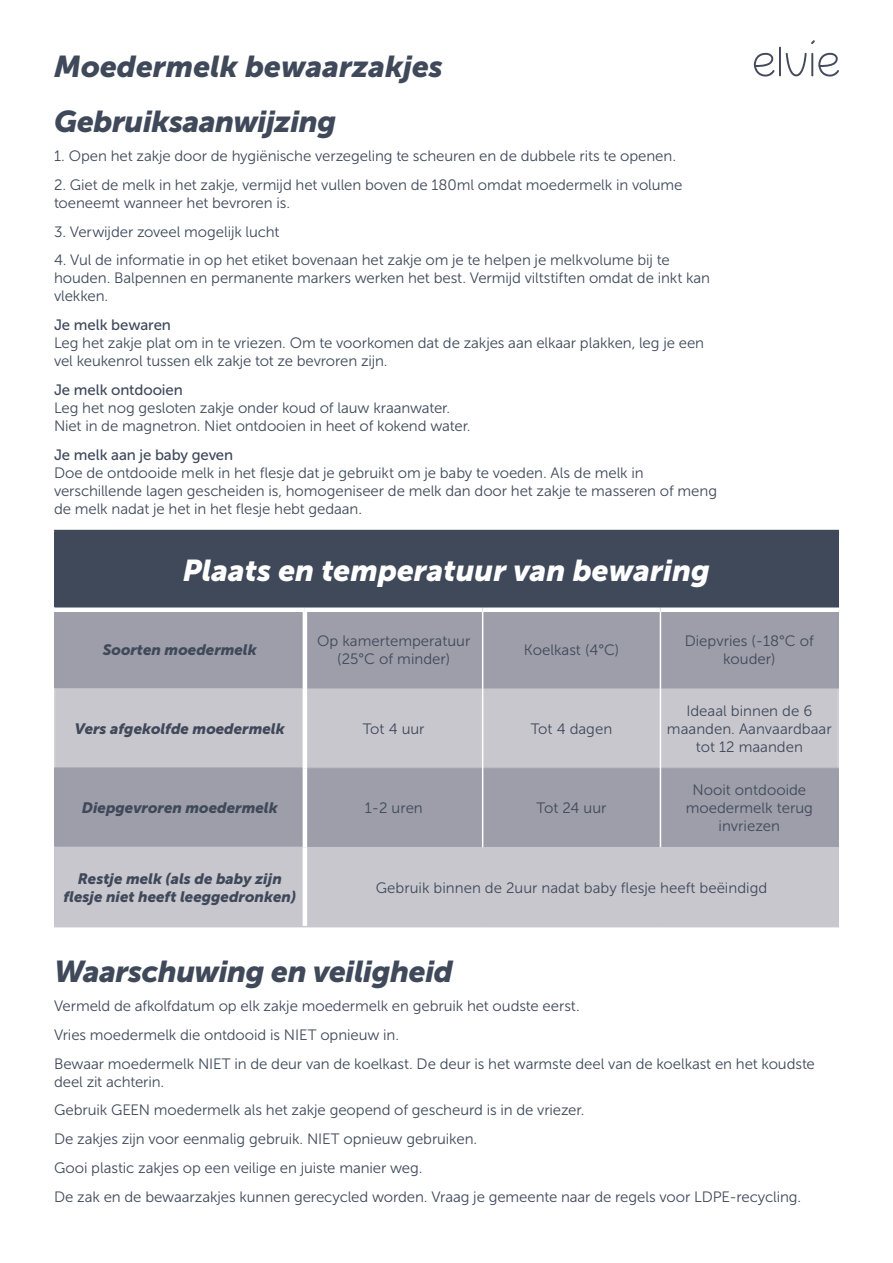
<style>
.page{position:relative;width:893px;height:1263px;background:#fff}
.page>*{position:absolute;margin:0;border:0;box-sizing:border-box;transform-origin:0 0}
.t1{font:italic 30px "Museo Sans 900";letter-spacing:-.015em;color:#3f495a}
.t2{font:italic 30px "Museo Sans 900";color:#fff}
.t3{font:15px/18px "Museo Sans 300";letter-spacing:-.005em;color:#3f495a}
.t4{font:italic 15px/18px "Museo Sans 900";color:#3f495a;text-align:center}
.s1{font-family:"Museo Sans 500"}
</style>
<div class="page">
<svg style="left:811px;top:40px;width:4px;height:4px"></svg>
<hr style="left:811px;top:53px;width:2px;height:23px;background:#424a5c">
<svg style="left:786px;top:53px;width:21px;height:23px"></svg>
<hr style="left:779px;top:47px;width:2px;height:29px;background:#424a5c">
<svg style="left:754px;top:53px;width:20px;height:24px"></svg>
<svg style="left:818px;top:53px;width:21px;height:24px"></svg>
<div style="left:55px;top:530px;width:783px;height:80px;background:#3f495a"></div>
<div style="left:56px;top:612px;width:781px;height:77px;background:#9d9ea9"></div>
<svg style="left:56px;top:690px;width:781px;height:236px;background:#bab9c1"></svg>
<hr style="left:54px;top:530px;width:251px;height:1px;background:#3f495a">
<hr style="left:54px;top:531px;width:2px;height:76px;background:#3f495a">
<hr style="left:660px;top:530px;width:179px;height:1px;background:#3f495a">
<hr style="left:837px;top:531px;width:2px;height:76px;background:#3f495a">
<hr style="left:54px;top:612px;width:2px;height:76px;background:#9d9ea9">
<hr style="left:837px;top:612px;width:2px;height:77px;background:#9d9ea9">
<hr style="left:54px;top:688px;width:249px;height:2px;background:#c9c7ce">
<hr style="left:54px;top:690px;width:2px;height:77px;background:#d1d2d4">
<hr style="left:837px;top:689px;width:2px;height:79px;background:#d1d2d4">
<hr style="left:307px;top:689px;width:175px;height:1px;background:#c9c7ce">
<hr style="left:483px;top:689px;width:177px;height:1px;background:#c9c7ce">
<hr style="left:661px;top:689px;width:178px;height:1px;background:#c9c7ce">
<hr style="left:54px;top:767px;width:249px;height:2px;background:#9d9ea9">
<hr style="left:54px;top:769px;width:2px;height:78px;background:#9d9ea9">
<hr style="left:837px;top:768px;width:2px;height:79px;background:#9d9ea9">
<hr style="left:307px;top:768px;width:175px;height:1px;background:#9d9ea9">
<hr style="left:483px;top:768px;width:177px;height:1px;background:#9d9ea9">
<hr style="left:661px;top:768px;width:178px;height:1px;background:#9d9ea9">
<hr style="left:54px;top:847px;width:249px;height:1px;background:#c9c7ce">
<hr style="left:54px;top:848px;width:2px;height:78px;background:#c9c7ce">
<hr style="left:837px;top:848px;width:2px;height:78px;background:#c9c7ce">
<hr style="left:54px;top:926px;width:251px;height:1px;background:#c9c7ce">
<hr style="left:305px;top:926px;width:178px;height:1px;background:#c9c7ce">
<hr style="left:483px;top:926px;width:177px;height:1px;background:#c9c7ce">
<hr style="left:660px;top:926px;width:179px;height:1px;background:#c9c7ce">
<hr style="left:307px;top:847px;width:176px;height:1px;background:#c9c7ce">
<hr style="left:483px;top:847px;width:177px;height:1px;background:#c9c7ce">
<hr style="left:660px;top:847px;width:179px;height:1px;background:#c9c7ce">
<hr style="left:482px;top:612px;width:1px;height:77px;background:#fff">
<hr style="left:660px;top:612px;width:1px;height:77px;background:#fff">
<hr style="left:482px;top:689px;width:1px;height:79px;background:#fff">
<hr style="left:660px;top:689px;width:1px;height:79px;background:#fff">
<hr style="left:482px;top:768px;width:1px;height:79px;background:#fff">
<hr style="left:660px;top:768px;width:1px;height:79px;background:#fff">
<hr style="left:303px;top:612px;width:4px;height:77px;background:#fff">
<hr style="left:303px;top:689px;width:4px;height:79px;background:#fff">
<hr style="left:303px;top:768px;width:4px;height:79px;background:#fff">
<hr style="left:303px;top:847px;width:4px;height:79px;background:#fff">
<div style="left:54px;top:607px;width:251px;height:5px;background:#fff"></div>
<div style="left:305px;top:607px;width:178px;height:5px;background:#fff"></div>
<div style="left:483px;top:607px;width:177px;height:5px;background:#fff"></div>
<div style="left:660px;top:607px;width:179px;height:5px;background:#fff"></div>
<p class="t1" style="left:54px;top:49px;width:391px">Moedermelk bewaarzakjes</p>
<p class="t1" style="left:54px;top:105px;width:284px">Gebruiksaanwijzing</p>
<p class="t3" style="left:54px;top:147px;width:624px">1. Open het zakje door de hygiënische verzegeling te scheuren en de dubbele rits te openen.</p>
<p class="t3" style="left:54px;top:176px;width:630px">2. Giet de melk in het zakje, vermijd het vullen boven de 180ml omdat moedermelk in volume toeneemt wanneer het bevroren is.</p>
<p class="t3" style="left:54px;top:222px;width:227px">3. Verwijder zoveel mogelijk lucht</p>
<p class="t3" style="left:54px;top:251px;width:658px">4. Vul de informatie in op het etiket bovenaan het zakje om je te helpen je melkvolume bij te houden. Balpennen en permanente markers werken het best. Vermijd viltstiften omdat de inkt kan vlekken.</p>
<p class="t3" style="left:54px;top:316px;width:652px"><span class="s1">Je melk bewaren<br></span>Leg het zakje plat om in te vriezen. Om te voorkomen dat de zakjes aan elkaar plakken, leg je een vel keukenrol tussen elk zakje tot ze bevroren zijn.</p>
<p class="t3" style="left:54px;top:381px;width:418px"><span class="s1">Je melk ontdooien<br></span>Leg het nog gesloten zakje onder koud of lauw kraanwater.<br>Niet in de magnetron. Niet ontdooien in heet of kokend water.</p>
<p class="t3" style="left:54px;top:446px;width:665px"><span class="s1">Je melk aan je baby geven<br></span>Doe de ontdooide melk in het flesje dat je gebruikt om je baby te voeden. Als de melk in verschillende lagen gescheiden is, homogeniseer de melk dan door het zakje te masseren of meng de melk nadat je het in het flesje hebt gedaan.</p>
<p class="t2" style="left:183px;top:554px;width:529px">Plaats en temperatuur van bewaring</p>
<p class="t4" style="left:103px;top:641px;width:156px">Soorten moedermelk</p>
<p class="t3" style="left:317px;top:632px;width:155px;text-align:center">Op kamertemperatuur (25°C of minder)</p>
<p class="t3" style="left:524px;top:641px;width:97px">Koelkast (4°C)</p>
<p class="t3" style="left:685px;top:632px;width:131px;text-align:center">Diepvries (-18°C of kouder)</p>
<p class="t4" style="left:75px;top:720px;width:211px">Vers afgekolfde moedermelk</p>
<p class="t3" style="left:363px;top:720px;width:63px">Tot 4 uur</p>
<p class="t3" style="left:531px;top:720px;width:83px">Tot 4 dagen</p>
<p class="t4" style="left:82px;top:799px;width:197px">Diepgevroren moedermelk</p>
<p class="t3" style="left:365px;top:799px;width:60px">1-2 uren</p>
<p class="t3" style="left:537px;top:799px;width:71px">Tot 24 uur</p>
<p class="t3" style="left:667px;top:702px;width:166px;text-align:center">Ideaal binnen de 6 maanden. Aanvaardbaar tot 12 maanden</p>
<p class="t3" style="left:686px;top:781px;width:129px;text-align:center">Nooit ontdooide moedermelk terug invriezen</p>
<p class="t4" style="left:64px;top:869px;width:234px">Restje melk (als de baby zijn flesje niet heeft leeggedronken)</p>
<p class="t3" style="left:376px;top:879px;width:393px">Gebruik binnen de 2uur nadat baby flesje heeft beëindigd</p>
<p class="t1" style="left:54px;top:954px;width:401px">Waarschuwing en veiligheid</p>
<p class="t3" style="left:54px;top:997px;width:527px">Vermeld de afkolfdatum op elk zakje moedermelk en gebruik het oudste eerst.</p>
<p class="t3" style="left:54px;top:1026px;width:347px">Vries moedermelk die ontdooid is NIET opnieuw in.</p>
<p class="t3" style="left:54px;top:1054px;width:762px">Bewaar moedermelk NIET in de deur van de koelkast. De deur is het warmste deel van de koelkast en het koudste deel zit achterin.</p>
<p class="t3" style="left:54px;top:1101px;width:532px">Gebruik GEEN moedermelk als het zakje geopend of gescheurd is in de vriezer.</p>
<p class="t3" style="left:54px;top:1130px;width:425px">De zakjes zijn voor eenmalig gebruik. NIET opnieuw gebruiken.</p>
<p class="t3" style="left:54px;top:1159px;width:370px">Gooi plastic zakjes op een veilige en juiste manier weg.</p>
<p class="t3" style="left:54px;top:1188px;width:749px">De zak en de bewaarzakjes kunnen gerecycled worden. Vraag je gemeente naar de regels voor LDPE-recycling.</p>
</div>
